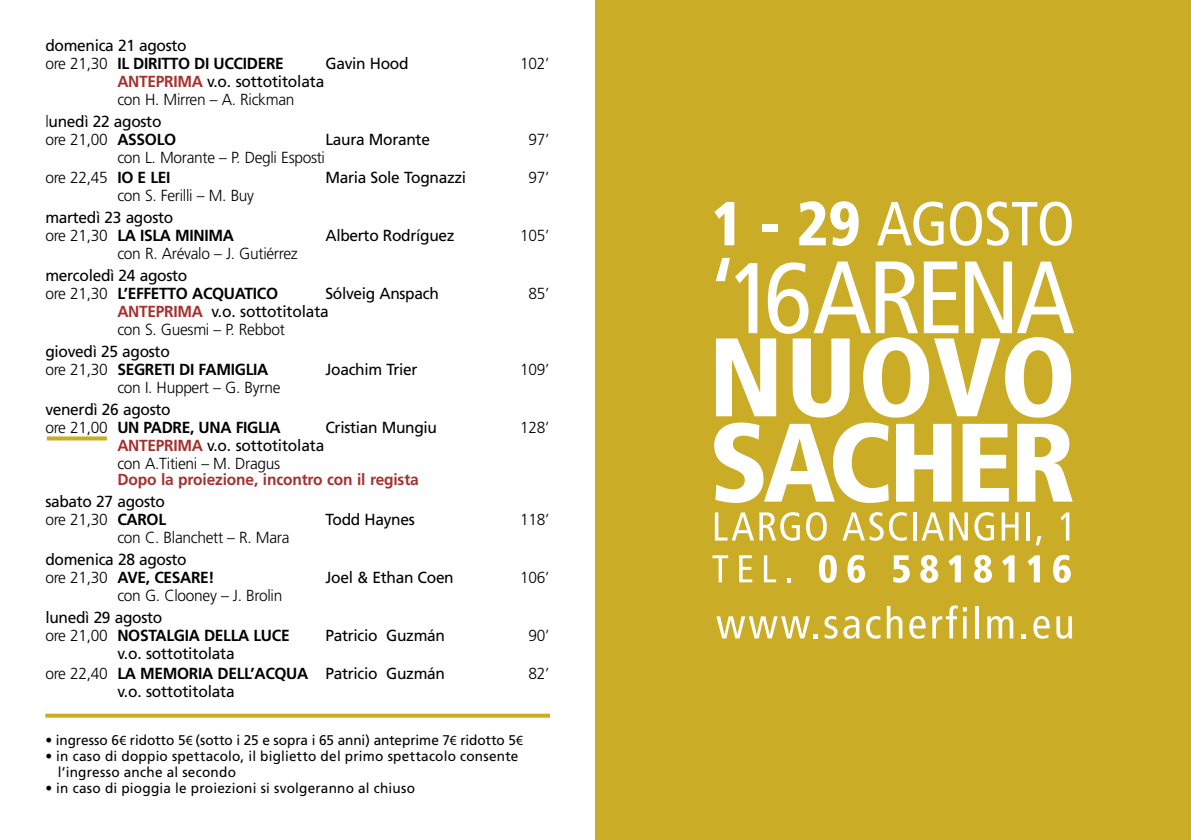
<style>
.page{position:relative;width:1191px;height:840px;background:#fff}
.page>*{position:absolute;margin:0;border:0;box-sizing:border-box;transform-origin:0 0}
.t1{font:16px/18px "Frutiger";letter-spacing:-.02em;color:#000}
.t2{font:300 16px/18px "Frutiger";letter-spacing:-.02em;color:#000}
.t3{font:700 16px/18px "Frutiger";letter-spacing:-.02em;color:#000}
.t4{font:700 16px "Frutiger";letter-spacing:-.01em;color:#a3322f}
.t5{font:14px/16px "Frutiger";letter-spacing:.015em;color:#000}
.t6{font:14px "Frutiger";letter-spacing:-.005em;color:#000}
.s1{font-weight:400}
.s2{font-weight:300}
.s3{font-weight:700;color:#a3322f}
.s4{font-weight:700}
.s5{font-family:"Myriad Pro"}
</style>
<div class="page">
<div style="left:595px;top:0;width:596px;height:839px;background:#caac27"></div>
<svg style="left:714px;top:258px;width:360px;height:244px"></svg>
<svg style="left:716px;top:616px;width:101px;height:22px"></svg>
<svg style="left:824px;top:616px;width:13px;height:22px"></svg>
<svg style="left:843px;top:616px;width:16px;height:22px"></svg>
<svg style="left:866px;top:616px;width:14px;height:22px"></svg>
<svg style="left:886px;top:605px;width:16px;height:33px"></svg>
<svg style="left:909px;top:616px;width:16px;height:22px"></svg>
<svg style="left:932px;top:605px;width:34px;height:33px"></svg>
<hr style="left:975px;top:605px;width:4px;height:33px;background:#fff">
<svg style="left:987px;top:616px;width:26px;height:22px"></svg>
<svg style="left:1021px;top:634px;width:5px;height:4px"></svg>
<svg style="left:1033px;top:616px;width:16px;height:22px"></svg>
<svg style="left:1056px;top:616px;width:16px;height:22px"></svg>
<svg style="left:715px;top:512px;width:85px;height:28px"></svg>
<svg style="left:806px;top:512px;width:21px;height:28px"></svg>
<svg style="left:842px;top:512px;width:41px;height:28px"></svg>
<svg style="left:889px;top:512px;width:17px;height:28px"></svg>
<svg style="left:913px;top:512px;width:3px;height:28px"></svg>
<svg style="left:921px;top:512px;width:46px;height:28px"></svg>
<svg style="left:974px;top:512px;width:20px;height:28px"></svg>
<svg style="left:1001px;top:512px;width:17px;height:28px"></svg>
<hr style="left:1026px;top:512px;width:3px;height:28px;background:#fff">
<svg style="left:1035px;top:536px;width:6px;height:9px"></svg>
<svg style="left:1060px;top:512px;width:9px;height:28px"></svg>
<svg style="left:712px;top:555px;width:16px;height:27px"></svg>
<svg style="left:739px;top:555px;width:13px;height:27px"></svg>
<svg style="left:764px;top:555px;width:12px;height:27px"></svg>
<svg style="left:787px;top:578px;width:4px;height:4px"></svg>
<svg style="left:819px;top:554px;width:18px;height:28px"></svg>
<svg style="left:847px;top:554px;width:18px;height:28px"></svg>
<svg style="left:893px;top:555px;width:16px;height:27px"></svg>
<svg style="left:920px;top:554px;width:18px;height:28px"></svg>
<svg style="left:948px;top:555px;width:13px;height:27px"></svg>
<svg style="left:974px;top:554px;width:18px;height:28px"></svg>
<svg style="left:1002px;top:555px;width:12px;height:27px"></svg>
<svg style="left:1027px;top:555px;width:12px;height:27px"></svg>
<svg style="left:1053px;top:554px;width:17px;height:28px"></svg>
<svg style="left:714px;top:202px;width:20px;height:43px"></svg>
<div style="left:762px;top:223px;width:15px;height:8px;background:#fff"></div>
<svg style="left:799px;top:201px;width:59px;height:45px"></svg>
<svg style="left:877px;top:201px;width:66px;height:44px"></svg>
<svg style="left:950px;top:201px;width:121px;height:44px"></svg>
<svg style="left:45px;top:713px;width:505px;height:4px;fill:#caac27"></svg>
<div style="left:47px;top:436px;width:60px;height:4px;border:2px solid #caac27"></div>
<p class="t3" style="left:45px;top:36px;width:240px"><span class="s1">domenica 21 agosto<br></span><span class="s2">ore 21,30</span> IL DIRITTO DI UCCIDERE</p>
<p class="t1" style="left:325px;top:54px;width:85px">Gavin Hood</p>
<p class="t2" style="left:520px;top:54px;width:31px">102’</p>
<p class="t2" style="left:117px;top:72px;width:208px"><span class="s3">ANTEPRIMA</span> <span class="s1">v.o. sottotitolata </span>con H. Mirren – A. Rickman</p>
<p class="t1" style="left:45px;top:112px;width:132px"><span class="s2">l</span>unedì 22 agosto <span class="s2">ore 21,00</span> <span class="s4">ASSOLO</span></p>
<p class="t1" style="left:325px;top:130px;width:106px">Laura Morante</p>
<p class="t2" style="left:528px;top:130px;width:22px">97’</p>
<p class="t2" style="left:45px;top:147px;width:281px;line-height:20px;text-indent:72px">con L. Morante – P. Degli Esposti ore 22,45 <span class="s4">IO E LEI</span></p>
<p class="t1" style="left:325px;top:168px;width:142px">Maria Sole Tognazzi</p>
<p class="t2" style="left:528px;top:168px;width:22px">97’</p>
<p class="t2" style="left:117px;top:186px;width:138px">con S. Ferilli – M. Buy</p>
<p class="t1" style="left:45px;top:208px;width:190px">martedì 23 agosto<br><span class="s2">ore 21,30</span> <span class="s4">LA ISLA MINIMA</span></p>
<p class="t1" style="left:325px;top:226px;width:131px">Alberto Rodríguez</p>
<p class="t2" style="left:520px;top:226px;width:31px">105’</p>
<p class="t2" style="left:117px;top:244px;width:182px">con R. Arévalo – J. Gutiérrez</p>
<p class="t3" style="left:45px;top:266px;width:234px"><span class="s1">mercoledì 24 agosto<br></span><span class="s2">ore 21,30</span> L’EFFETTO ACQUATICO</p>
<p class="t1" style="left:325px;top:284px;width:115px">Sólveig Anspach</p>
<p class="t2" style="left:528px;top:284px;width:22px">85’</p>
<p class="t2" style="left:117px;top:302px;width:213px"><span class="s3">ANTEPRIMA</span> <span class="s1">v.o. sottotitolata </span>con S. Guesmi – P. Rebbot</p>
<p class="t3" style="left:45px;top:342px;width:224px"><span class="s1">giovedì 25 agosto<br></span><span class="s2">ore 21,30</span> SEGRETI DI FAMIGLIA</p>
<p class="t1" style="left:325px;top:360px;width:94px">Joachim Trier</p>
<p class="t2" style="left:520px;top:360px;width:31px">109’</p>
<p class="t2" style="left:117px;top:378px;width:165px">con I. Huppert – G. Byrne</p>
<p class="t3" style="left:45px;top:400px;width:237px"><span class="s1">venerdì 26 agosto<br></span><span class="s2">ore 21,00</span> UN PADRE, UNA FIGLIA</p>
<p class="t1" style="left:325px;top:418px;width:113px">Cristian Mungiu</p>
<p class="t2" style="left:520px;top:418px;width:31px">128’</p>
<p class="t2" style="left:117px;top:436px;width:208px"><span class="s3">ANTEPRIMA</span> <span class="s1">v.o. sottotitolata </span>con A.Titieni – M. Dragus</p>
<p class="t4" style="left:117px;top:470px;width:303px">Dopo la proiezione, incontro con il regista</p>
<p class="t1" style="left:45px;top:492px;width:122px">sabato 27 agosto <span class="s2">ore 21,30</span> <span class="s4">CAROL</span></p>
<p class="t1" style="left:325px;top:510px;width:91px">Todd Haynes</p>
<p class="t2" style="left:520px;top:510px;width:31px">118’</p>
<p class="t2" style="left:117px;top:528px;width:174px">con C. Blanchett – R. Mara</p>
<p class="t1" style="left:45px;top:550px;width:171px">domenica 28 agosto<br><span class="s2">ore 21,30</span> <span class="s4">AVE, CESARE!</span></p>
<p class="t1" style="left:325px;top:568px;width:130px">Joel &amp; Ethan Coen</p>
<p class="t2" style="left:520px;top:568px;width:31px">106’</p>
<p class="t2" style="left:117px;top:586px;width:166px">con G. Clooney – J. Brolin</p>
<p class="t3" style="left:45px;top:608px;width:246px"><span class="s1">lunedì 29 agosto<br></span><span class="s2">ore 21,00</span> NOSTALGIA DELLA LUCE</p>
<p class="t1" style="left:325px;top:626px;width:121px">Patricio Guzmán</p>
<p class="t2" style="left:528px;top:626px;width:22px">90’</p>
<p class="t1" style="left:45px;top:643px;width:401px;line-height:20px;text-indent:72px">v.o. sottotitolata<br><span class="s2">ore 22,40</span> <span class="s4">LA MEMORIA DELL’ACQUA</span> Patricio Guzmán</p>
<p class="t2" style="left:528px;top:664px;width:22px">82’</p>
<p class="t1" style="left:117px;top:682px;width:119px">v.o. sottotitolata</p>
<p class="t6" style="left:45px;top:731px;width:479px">• ingresso 6<span class="s5">€</span> ridotto 5<span class="s5">€</span> (sotto i 25 e sopra i 65 anni) anteprime 7<span class="s5">€</span> ridotto 5<span class="s5">€</span></p>
<p class="t5" style="left:58px;top:747px;width:462px;text-indent:-12px">• in caso di doppio spettacolo, il biglietto del primo spettacolo consente l’ingresso anche al secondo</p>
<p class="t5" style="left:45px;top:779px;width:371px">• in caso di pioggia le proiezioni si svolgeranno al chiuso</p>
</div>
